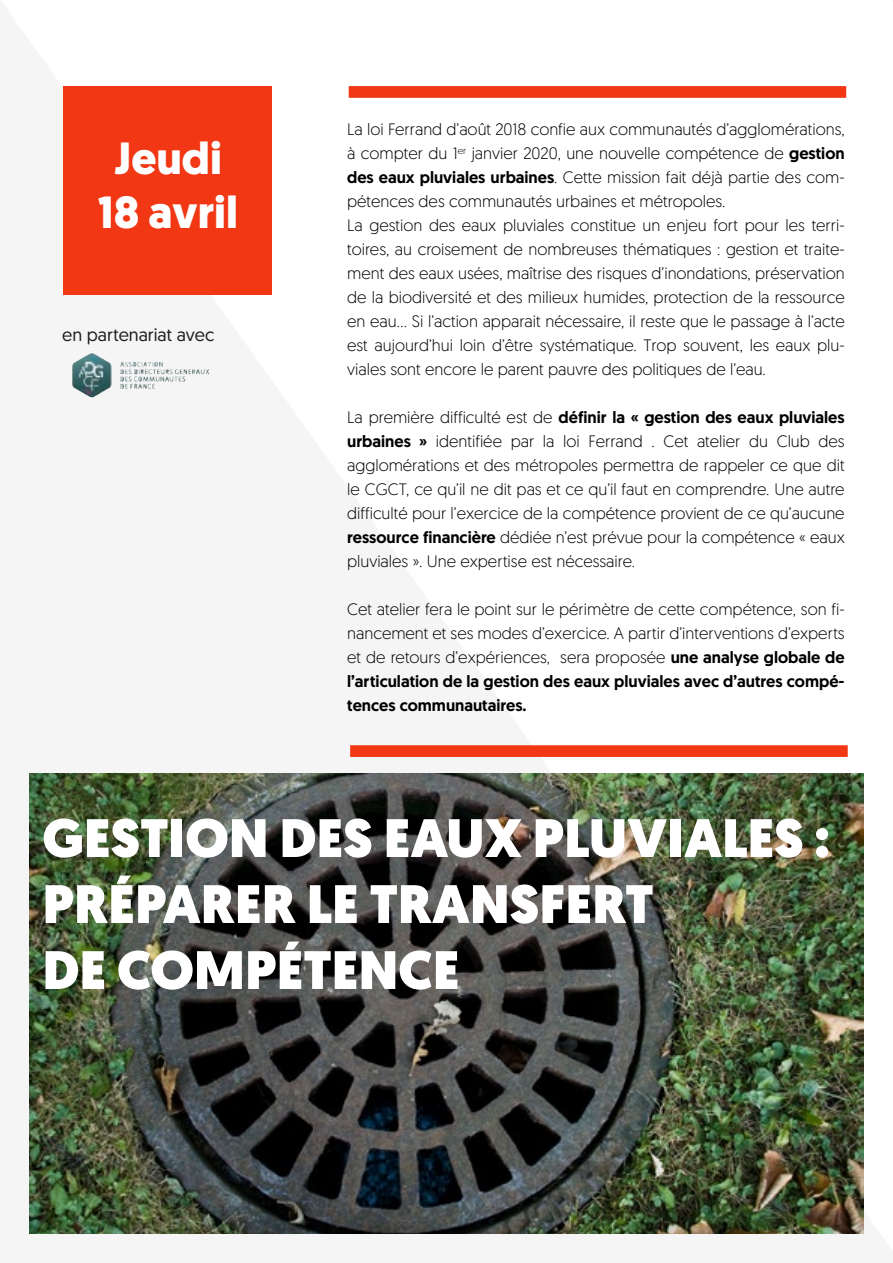
<style>
.page{position:relative;width:893px;height:1263px;background:#fff}
.page>*{position:absolute;margin:0;border:0;box-sizing:border-box;transform-origin:0 0}
.t1{font:900 54px/66px "Geomanist";color:#fff}
.t2{font:700 45px/54px "Geomanist";color:#fff;text-align:center}
.t3{font:18px "Geomanist";color:#1d1d1b}
.t4{font:300 16.5px/24px "Geomanist";color:#000;text-align:justify}
.s1{font-weight:500}
</style>
<div class="page">
<div style="left:64px;top:86px;width:208px;height:208px;background:#f13713"></div>
<img style="left:30px;top:774px;width:833px;height:459px">
<div style="left:349px;top:86px;width:497px;height:12px;background:#f13713;border:2px solid #f13713"></div>
<div style="left:350px;top:745px;width:498px;height:12px;background:#f13713;border:2px solid #f13713"></div>
<img style="left:72px;top:353px;width:86px;height:44px">
<h2 class="t2" style="left:98px;top:131px;width:141px">Jeudi<br>18 avril</h2>
<p class="t3" style="left:62px;top:323px;width:153px">en partenariat avec</p>
<p class="t4" style="left:347px;top:117px;width:499px;text-align:left">La loi Ferrand d’août 2018 confie aux communautés d’agglomérations, à compter du 1<sup>er</sup> janvier 2020, une nouvelle compétence de <span class="s1">gestion des eaux pluviales urbaines</span>. Cette mission fait déjà partie des com&shy;pétences des communautés urbaines et métropoles.<br>La gestion des eaux pluviales constitue un enjeu fort pour les terri&shy;toires, au croisement de nombreuses thématiques : gestion et traite&shy;ment des eaux usées, maîtrise des risques d’inondations, préservation de la biodiversité et des milieux humides, protection de la ressource en eau… Si l’action apparait nécessaire, il reste que le passage à l’acte est aujourd’hui loin d’être systématique. Trop souvent, les eaux plu&shy;viales sont encore le parent pauvre des politiques de l’eau.</p>
<p class="t4" style="left:347px;top:405px;width:499px">La première difficulté est de <span class="s1">définir la « gestion des eaux pluviales urbaines »</span> identifiée par la loi Ferrand . Cet atelier du Club des agglomérations et des métropoles permettra de rappeler ce que dit le CGCT, ce qu’il ne dit pas et ce qu’il faut en comprendre. Une autre difficulté pour l’exercice de la compétence provient de ce qu’aucune <span class="s1">ressource financière</span> dédiée n’est prévue pour la compétence « eaux pluviales ». Une expertise est nécessaire.</p>
<p class="t4" style="left:347px;top:597px;width:499px">Cet atelier fera le point sur le périmètre de cette compétence, son fi&shy;nancement et ses modes d’exercice. A partir d’interventions d’experts et de retours d’expériences, sera proposée <span class="s1">une analyse globale de l’articulation de la gestion des eaux pluviales avec d’autres compé&shy;tences communautaires.</span></p>
<h1 class="t1" style="left:42px;top:805px;width:789px">GESTION DES EAUX PLUVIALES :<br>PRÉPARER LE TRANSFERT<br>DE COMPÉTENCE</h1>
</div>
